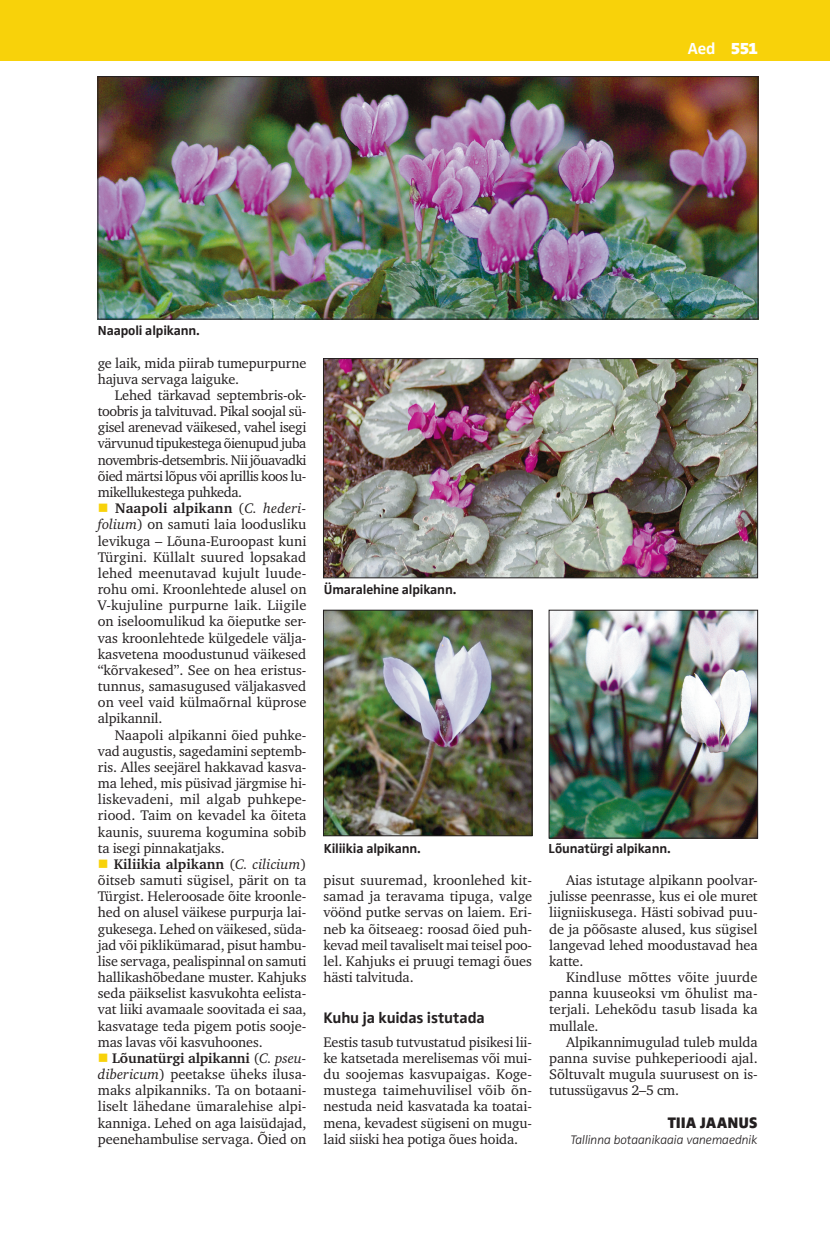
<style>
.page{position:relative;width:830px;height:1234px;background:#fff}
.page>*{position:absolute;margin:0;border:0;box-sizing:border-box;transform-origin:0 0}
.t1{font:700 16.5px "Zwo Pro";color:#fff}
.t2{font:700 15.75px "Zwo Pro";letter-spacing:-.01em;color:#231f20}
.t3{font:900 15.75px "Zwo Pro";color:#231f20}
.t4{font:14.25px/16.2px "Charter ITC";letter-spacing:-.01em;color:#231f20;text-align:justify}
.t5{font:700 13.5px "Zwo Pro";letter-spacing:-.01em;color:#231f20}
.t6{font:italic 300 12.75px "Zwo Pro";letter-spacing:-.01em;color:#231f20}
.s1{font-weight:900}
.s2{color:#f8d20a}
.s3{font-weight:700}
.s4{font-style:italic}
</style>
<div class="page">
<div style="left:0;top:0;width:829px;height:60px;background:#f8d20a"></div>
<img style="left:325px;top:360px;width:430px;height:216px">
<div style="left:323px;top:358px;width:434px;height:220px;border:1px solid #231f20"></div>
<img style="left:100px;top:78px;width:655px;height:239px">
<div style="left:98px;top:76px;width:659px;height:243px;border:1px solid #231f20"></div>
<img style="left:325px;top:612px;width:205px;height:221px">
<div style="left:323px;top:610px;width:209px;height:225px;border:1px solid #231f20"></div>
<img style="left:550px;top:612px;width:205px;height:224px">
<div style="left:548px;top:610px;width:209px;height:228px;border:1px solid #231f20"></div>
<p class="t1" style="left:687px;top:39px;width:72px">Aed <span class="s1">551</span></p>
<p class="t5" style="left:98px;top:323px;width:103px">Naapoli alpikann.</p>
<p class="t4" style="left:98px;top:354px;width:210px">ge laik, mida piirab tumepurpurne hajuva servaga laiguke.</p>
<p class="t4" style="left:98px;top:387px;width:210px;text-indent:17px">Lehed tärkavad septembris-ok&shy;toobris ja talvituvad. Pikal soojal sü&shy;gisel arenevad väikesed, vahel isegi värvunud tipukestega õienupud juba novembris-detsembris. Nii jõuavadki õied märtsi lõpus või aprillis koos lu&shy;mikellukestega puhkeda.</p>
<p class="t4" style="left:98px;top:500px;width:210px"><span class="s2">■</span> <span class="s3">Naapoli alpikann</span> (<span class="s4">C. hederi&shy;folium</span>) on samuti laia loodusliku levikuga – Lõuna-Euroopast kuni Türgini. Küllalt suured lopsakad lehed meenutavad kujult luude&shy;rohu omi. Kroonlehtede alusel on V-kujuline purpurne laik. Liigile on iseloomulikud ka õieputke ser&shy;vas kroonlehtede külgedele välja&shy;kasvetena moodustunud väikesed “kõrvakesed”. See on hea eristus&shy;tunnus, samasugused väljakasved on veel vaid külmaõrnal küprose alpikannil.</p>
<p class="t4" style="left:98px;top:726px;width:210px;text-indent:17px">Naapoli alpikanni õied puhke&shy;vad augustis, sagedamini septemb&shy;ris. Alles seejärel hakkavad kasva&shy;ma lehed, mis püsivad järgmise hi&shy;liskevadeni, mil algab puhkepe&shy;riood. Taim on kevadel ka õiteta kaunis, suurema kogumina sobib ta isegi pinnakatjaks.</p>
<p class="t4" style="left:98px;top:855px;width:210px"><span class="s2">■</span> <span class="s3">Kiliikia alpikann</span> (<span class="s4">C. cilicium</span>) õitseb samuti sügisel, pärit on ta Türgist. Heleroosade õite kroonle&shy;hed on alusel väikese purpurja lai&shy;gukesega. Lehed on väikesed, süda&shy;jad või piklikümarad, pisut hambu&shy;lise servaga, pealispinnal on samuti hallikashõbedane muster. Kahjuks seda päikselist kasvukohta eelista&shy;vat liiki avamaale soovitada ei saa, kasvatage teda pigem potis sooje&shy;mas lavas või kasvuhoones.</p>
<p class="t4" style="left:98px;top:1049px;width:210px"><span class="s2">■</span> <span class="s3">Lõunatürgi alpikanni</span> (<span class="s4">C. pseu&shy;dibericum</span>) peetakse üheks ilusa&shy;maks alpikanniks. Ta on botaani&shy;liselt lähedane ümaralehise alpi&shy;kanniga. Lehed on aga laisüdajad, peenehambulise servaga. Õied on</p>
<p class="t5" style="left:324px;top:581px;width:134px">Ümaralehine alpikann.</p>
<p class="t5" style="left:324px;top:840px;width:98px">Kiliikia alpikann.</p>
<p class="t5" style="left:548px;top:840px;width:123px">Lõunatürgi alpikann.</p>
<p class="t4" style="left:323px;top:871px;width:210px">pisut suuremad, kroonlehed kit&shy;samad ja teravama tipuga, valge vöönd putke servas on laiem. Eri&shy;neb ka õitseaeg: roosad õied puh&shy;kevad meil tavaliselt mai teisel poo&shy;lel. Kahjuks ei pruugi temagi õues hästi talvituda.</p>
<p class="t2" style="left:323px;top:1008px;width:163px">Kuhu ja kuidas istutada</p>
<p class="t4" style="left:323px;top:1033px;width:210px">Eestis tasub tutvustatud pisikesi lii&shy;ke katsetada merelisemas või mui&shy;du soojemas kasvupaigas. Koge&shy;mustega taimehuvilisel võib õn&shy;nestuda neid kasvatada ka toatai&shy;mena, kevadest sügiseni on mugu&shy;laid siiski hea potiga õues hoida.</p>
<p class="t4" style="left:549px;top:871px;width:210px;text-indent:17px">Aias istutage alpikann poolvar&shy;julisse peenrasse, kus ei ole muret liigniiskusega. Hästi sobivad puu&shy;de ja põõsaste alused, kus sügisel langevad lehed moodustavad hea katte.</p>
<p class="t4" style="left:548px;top:968px;width:210px;text-indent:17px">Kindluse mõttes võite juurde panna kuuseoksi vm õhulist ma&shy;terjali. Lehekõdu tasub lisada ka mullale.</p>
<p class="t4" style="left:549px;top:1033px;width:210px;text-indent:17px">Alpikannimugulad tuleb mulda panna suvise puhkeperioodi ajal.<br>Sõltuvalt mugula suurusest on is&shy;tutussügavus 2–5 cm.</p>
<p class="t3" style="left:667px;top:1112px;width:91px">TIIA JAANUS</p>
<p class="t6" style="left:570px;top:1131px;width:189px">Tallinna botaanikaaia vanemaednik</p>
</div>
